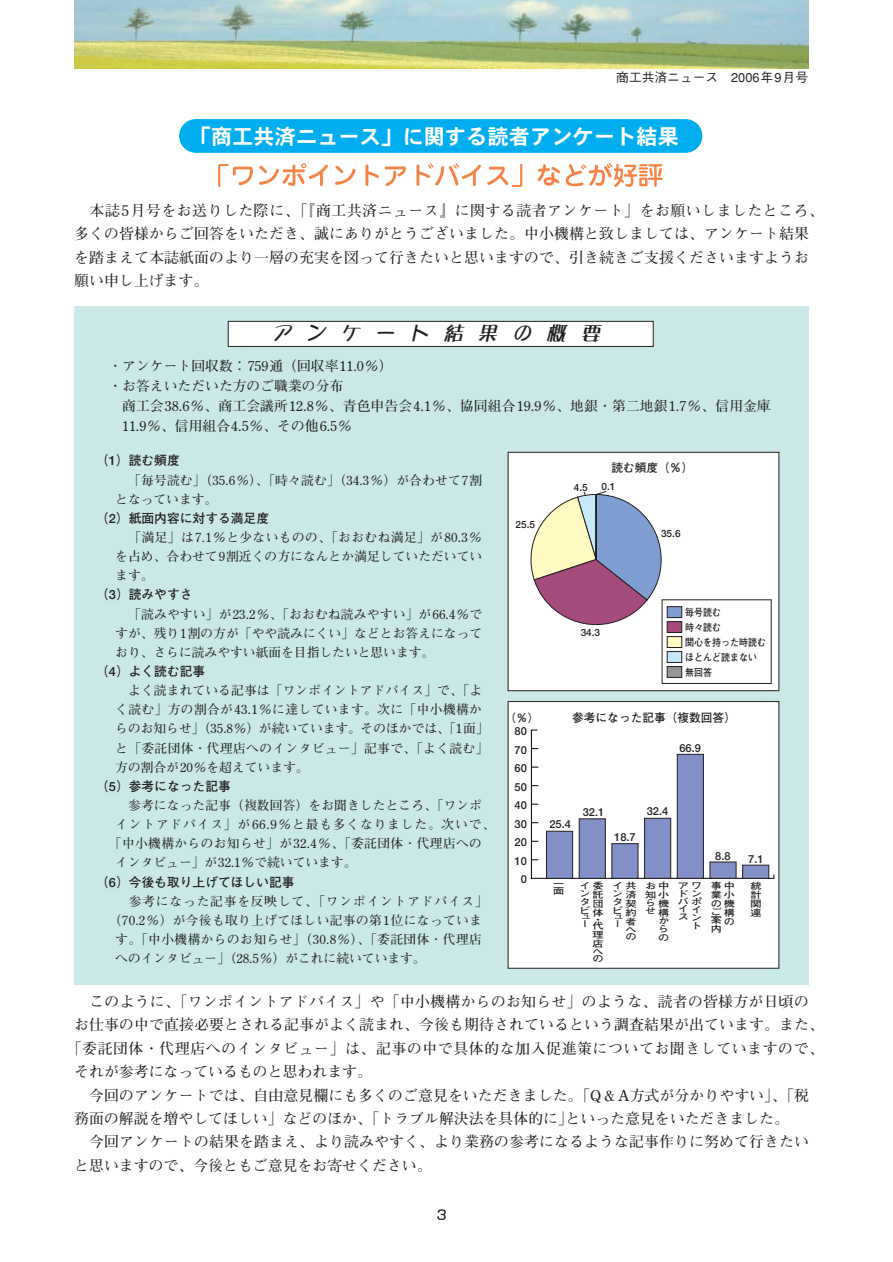
<style>
.page{position:relative;width:893px;height:1262px;background:#fff}
.page>*{position:absolute;margin:0;border:0;box-sizing:border-box;transform-origin:0 0}
.t1{font:21.3px "DFPHS Gothic CID W7";color:#fff}
.t2{font:italic 19.2px "DFPPOP Corn CID W7";color:#231f20}
.t3{font:700 14.85px/23.4px "Futo Min A101";letter-spacing:.005em;color:#231f20}
.t4{font:700 14.85px "Futo Min A101";letter-spacing:.04em;color:#231f20}
.t5{font:700 13.8px/20.2px "Futo Min A101";color:#231f20}
.t6{font:700 12.75px/19.2px "Futo Min A101";letter-spacing:.015em;color:#231f20}
.t7{font:700 12.75px "Futo Go B101";color:#231f20}
.t8{font:700 12.75px "Futo Min A101";letter-spacing:.065em;color:#231f20}
.t9{font:500 12.75px "Gothic BBB";color:#231f20}
.t10{font:700 12.15px "Futo Go B101";color:#231f20}
.t11{font:700 11.7px "Futo Go B101";color:#231f20}
.t12{font:700 11.1px "Futo Go B101";color:#231f20}
.t13{font:700 10.05px/15px "Futo Go B101";color:#231f20;scale:.9 1}
.t14{font:700 10.05px "Futo Go B101";color:#231f20}
.t15{font:700 8.85px/8.9px "Futo Go B101";letter-spacing:.18em;color:#231f20;scale:1.25 1}
</style>
<div class="page">
<svg style="left:437px;top:1209px;width:9px;height:11px"></svg>
<img style="left:74px;top:0;width:734px;height:68px">
<div style="left:74px;top:306px;width:734px;height:678px;background:#c9e8e6"></div>
<div style="left:228px;top:321px;width:425px;height:25px;background:#fff"></div>
<div style="left:228px;top:321px;width:425px;height:26px;border:1px solid #231f20"></div>
<div style="left:179px;top:119px;width:523px;height:34px;background:#00aeef;border-radius:17px"></div>
<img style="left:218px;top:164px;width:11px;height:23px">
<img style="left:232px;top:166px;width:21px;height:20px">
<img style="left:259px;top:165px;width:20px;height:20px">
<img style="left:282px;top:163px;width:24px;height:23px">
<img style="left:306px;top:164px;width:22px;height:22px">
<img style="left:335px;top:165px;width:21px;height:20px">
<img style="left:365px;top:164px;width:14px;height:22px">
<img style="left:384px;top:166px;width:22px;height:20px">
<img style="left:416px;top:163px;width:18px;height:23px">
<img style="left:435px;top:163px;width:24px;height:23px">
<img style="left:461px;top:164px;width:20px;height:22px">
<img style="left:487px;top:166px;width:22px;height:19px">
<img style="left:511px;top:163px;width:12px;height:24px">
<img style="left:537px;top:164px;width:24px;height:22px">
<img style="left:565px;top:164px;width:21px;height:23px">
<img style="left:588px;top:163px;width:24px;height:23px">
<img style="left:612px;top:163px;width:26px;height:24px">
<img style="left:638px;top:164px;width:25px;height:23px">
<div style="left:507px;top:452px;width:272px;height:239px;background:#fff;border:1px solid #231f20"></div>
<div style="left:667px;top:606px;width:15px;height:12px;background:#7e9ed2;border:1px solid #231f20"></div>
<div style="left:667px;top:621px;width:15px;height:11px;background:#a64c7d;border:1px solid #231f20"></div>
<div style="left:667px;top:636px;width:15px;height:11px;background:#fffac1;border:1px solid #231f20"></div>
<div style="left:667px;top:651px;width:15px;height:11px;background:#c6eafa;border:1px solid #231f20"></div>
<div style="left:667px;top:666px;width:15px;height:11px;background:#939598;border:1px solid #231f20"></div>
<svg style="left:530px;top:491px;width:131px;height:135px"></svg>
<div style="left:507px;top:701px;width:272px;height:267px;background:#fff"></div>
<svg style="left:530px;top:729px;width:244px;height:150px"></svg>
<div style="left:742px;top:864px;width:27px;height:14px;background:#838fc7;border:1px solid #231f20"></div>
<div style="left:709px;top:861px;width:27px;height:17px;background:#838fc7"></div>
<div style="left:677px;top:754px;width:26px;height:124px;background:#838fc7;border:1px solid #231f20"></div>
<div style="left:644px;top:818px;width:27px;height:60px;background:#838fc7;border:1px solid #231f20"></div>
<div style="left:611px;top:843px;width:27px;height:35px;background:#838fc7"></div>
<div style="left:579px;top:818px;width:26px;height:60px;background:#838fc7;border:1px solid #231f20"></div>
<div style="left:546px;top:831px;width:27px;height:47px;background:#838fc7;border:1px solid #231f20"></div>
<div style="left:548px;top:705px;width:211px;height:26px;background:#fff"></div>
<p class="t9" style="left:616px;top:73px;width:193px">商工共済ニュース　2006年9月号</p>
<h1 class="t1" style="left:190px;top:128px;width:490px">「商工共済ニュース」に関する読者アンケート結果</h1>
<p class="t3" style="left:74px;top:200px;width:751px;text-indent:15px">本誌5月号をお送りした際に、「『商工共済ニュース』に関する読者アンケート」をお願いしましたところ、多くの皆様からご回答をいただき、誠にありがとうございました。中小機構と致しましては、アンケート結果を踏まえて本誌紙面のより一層の充実を図って行きたいと思いますので、引き続きご支援くださいますようお願い申し上げます。</p>
<h2 class="t2" style="left:272px;top:325px;width:333px">アンケート結果の概要</h2>
<p class="t5" style="left:108px;top:357px;width:285px">・アンケート回収数：759通（回収率11.0％）・お答えいただいた方のご職業の分布</p>
<p class="t5" style="left:122px;top:398px;width:650px">商工会38.6％、商工会議所12.8％、青色申告会4.1％、協同組合19.9％、地銀・第二地銀1.7％、信用金庫<br>11.9％、信用組合4.5％、その他6.5％</p>
<p class="t7" style="left:96px;top:456px;width:85px">（1）読む頻度</p>
<p class="t6" style="left:115px;top:472px;width:368px;text-indent:13px">「毎号読む」（35.6％）、「時々読む」（34.3％）が合わせて7割となっています。</p>
<p class="t7" style="left:96px;top:513px;width:174px">（2）紙面内容に対する満足度</p>
<p class="t6" style="left:115px;top:529px;width:368px;text-align:justify;text-indent:13px">「満足」は7.1％と少ないものの、「おおむね満足」が80.3％を占め、合わせて9割近くの方になんとか満足していただいています。</p>
<p class="t7" style="left:96px;top:590px;width:98px">（3）読みやすさ</p>
<p class="t6" style="left:115px;top:606px;width:368px;text-align:justify;text-indent:13px">「読みやすい」が23.2％、「おおむね読みやすい」が66.4％ですが、残り1割の方が「やや読みにくい」などとお答えになっており、さらに読みやすい紙面を目指したいと思います。</p>
<p class="t7" style="left:96px;top:666px;width:111px">（4）よく読む記事</p>
<p class="t6" style="left:115px;top:682px;width:375px;text-indent:13px">よく読まれている記事は「ワンポイントアドバイス」で、「よく読む」方の割合が43.1％に達しています。次に「中小機構からのお知らせ」（35.8％）が続いています。そのほかでは、「1面」と「委託団体・代理店へのインタビュー」記事で、「よく読む」方の割合が20％を超えています。</p>
<p class="t7" style="left:96px;top:781px;width:136px">（5）参考になった記事</p>
<p class="t6" style="left:128px;top:797px;width:355px">参考になった記事（複数回答）をお聞きしたところ、「ワンポ</p>
<p class="t8" style="left:115px;top:820px;width:381px">イントアドバイス」が66.9％と最も多くなりました。次いで、</p>
<p class="t6" style="left:109px;top:835px;width:374px">「中小機構からのお知らせ」が32.4％、「委託団体・代理店への</p>
<p class="t6" style="left:115px;top:855px;width:243px">インタビュー」が32.1％で続いています。</p>
<p class="t7" style="left:96px;top:877px;width:200px">（6）今後も取り上げてほしい記事</p>
<p class="t8" style="left:129px;top:896px;width:360px">参考になった記事を反映して、「ワンポイントアドバイス」</p>
<p class="t6" style="left:109px;top:912px;width:374px">（70.2％）が今後も取り上げてほしい記事の第1位になっていま</p>
<p class="t6" style="left:115px;top:931px;width:368px">す。「中小機構からのお知らせ」（30.8％）、「委託団体・代理店</p>
<p class="t6" style="left:115px;top:950px;width:312px">へのインタビュー」（28.5％）がこれに続いています。</p>
<p class="t10" style="left:604px;top:462px;width:86px">読む頻度（％）</p>
<p class="t11" style="left:611px;top:463px;width:83px">読む頻度（％）</p>
<p class="t14" style="left:574px;top:483px;width:15px">4.5</p>
<p class="t14" style="left:601px;top:482px;width:15px">0.1</p>
<p class="t14" style="left:515px;top:520px;width:21px">25.5</p>
<p class="t14" style="left:661px;top:529px;width:21px">35.6</p>
<p class="t13" style="left:685px;top:606px;width:91px">毎号読む<br>時々読む<br>関心を持った時読むほとんど読まない無回答</p>
<p class="t14" style="left:580px;top:628px;width:21px">34.3</p>
<p class="t12" style="left:505px;top:713px;width:35px">（％）</p>
<p class="t10" style="left:563px;top:712px;width:171px">参考になった記事（複数回答）</p>
<p class="t12" style="left:679px;top:743px;width:23px">66.9</p>
<p class="t11" style="left:572px;top:713px;width:165px">参考になった記事（複数回答）</p>
<p class="t12" style="left:514px;top:726px;width:14px">80</p>
<p class="t12" style="left:514px;top:745px;width:14px">70</p>
<p class="t12" style="left:514px;top:763px;width:14px">60</p>
<p class="t12" style="left:514px;top:782px;width:14px">50</p>
<p class="t12" style="left:514px;top:800px;width:14px">40</p>
<p class="t12" style="left:646px;top:807px;width:23px">32.4</p>
<p class="t12" style="left:582px;top:807px;width:23px">32.1</p>
<p class="t12" style="left:514px;top:819px;width:14px">30</p>
<p class="t12" style="left:549px;top:819px;width:23px">25.4</p>
<p class="t12" style="left:614px;top:832px;width:23px">18.7</p>
<p class="t12" style="left:514px;top:838px;width:14px">20</p>
<p class="t12" style="left:715px;top:851px;width:17px">8.8</p>
<p class="t12" style="left:748px;top:854px;width:17px">7.1</p>
<p class="t12" style="left:514px;top:856px;width:14px">10</p>
<p class="t12" style="left:521px;top:875px;width:8px">0</p>
<p class="t15" style="left:710px;top:882px;width:21px;text-align:right">事中業小の機構の</p>
<p class="t15" style="left:645px;top:882px;width:21px;text-align:right">お中知小機構からの</p>
<p class="t15" style="left:592px;top:882px;width:10px;text-align:justify;text-indent:-13px">イ委託団体</p>
<p class="t15" style="left:592px;top:917px;width:10px;line-height:6.8px">・代</p>
<p class="t15" style="left:592px;top:931px;width:10px">理店</p>
<p class="t15" style="left:592px;top:949px;width:10px;line-height:7.2px">への</p>
<p class="t15" style="left:625px;top:882px;width:10px;text-align:justify;text-indent:-13px">イ共済契約者</p>
<p class="t15" style="left:625px;top:926px;width:10px;line-height:7.2px">への</p>
<p class="t15" style="left:750px;top:882px;width:10px;text-align:justify">統計関連</p>
<p class="t15" style="left:678px;top:882px;width:21px;line-height:7.9px;text-align:right">アワドンバポイイスント</p>
<p class="t15" style="left:553px;top:881px;width:10px;line-height:6.6px">一面</p>
<p class="t15" style="left:579px;top:890px;width:10px;line-height:8.2px;text-align:justify">ンタビ</p>
<p class="t15" style="left:579px;top:914px;width:10px;line-height:6.8px">ュー</p>
<p class="t15" style="left:612px;top:890px;width:10px;line-height:8.2px;text-align:justify">ンタビ</p>
<p class="t15" style="left:612px;top:914px;width:10px;line-height:6.8px">ュー</p>
<p class="t15" style="left:645px;top:899px;width:10px;line-height:8.1px">らせ</p>
<p class="t15" style="left:710px;top:908px;width:10px;text-align:justify">ご案内</p>
<p class="t3" style="left:89px;top:991px;width:721px">このように、「ワンポイントアドバイス」や「中小機構からのお知らせ」のような、読者の皆様方が日頃の</p>
<p class="t3" style="left:74px;top:1015px;width:751px">お仕事の中で直接必要とされる記事がよく読まれ、今後も期待されているという調査結果が出ています。また、</p>
<p class="t4" style="left:67px;top:1043px;width:758px">「委託団体・代理店へのインタビュー」は、記事の中で具体的な加入促進策についてお聞きしていますので、</p>
<p class="t3" style="left:74px;top:1062px;width:299px">それが参考になっているものと思われます。</p>
<p class="t3" style="left:89px;top:1085px;width:721px">今回のアンケートでは、自由意見欄にも多くのご意見をいただきました。「Q＆A方式が分かりやすい」、「税</p>
<p class="t3" style="left:74px;top:1108px;width:716px">務面の解説を増やしてほしい」などのほか、「トラブル解決法を具体的に」といった意見をいただきました。</p>
<p class="t3" style="left:89px;top:1132px;width:721px">今回アンケートの結果を踏まえ、より読みやすく、より業務の参考になるような記事作りに努めて行きたい</p>
<p class="t3" style="left:74px;top:1155px;width:359px">と思いますので、今後ともご意見をお寄せください。</p>
</div>
